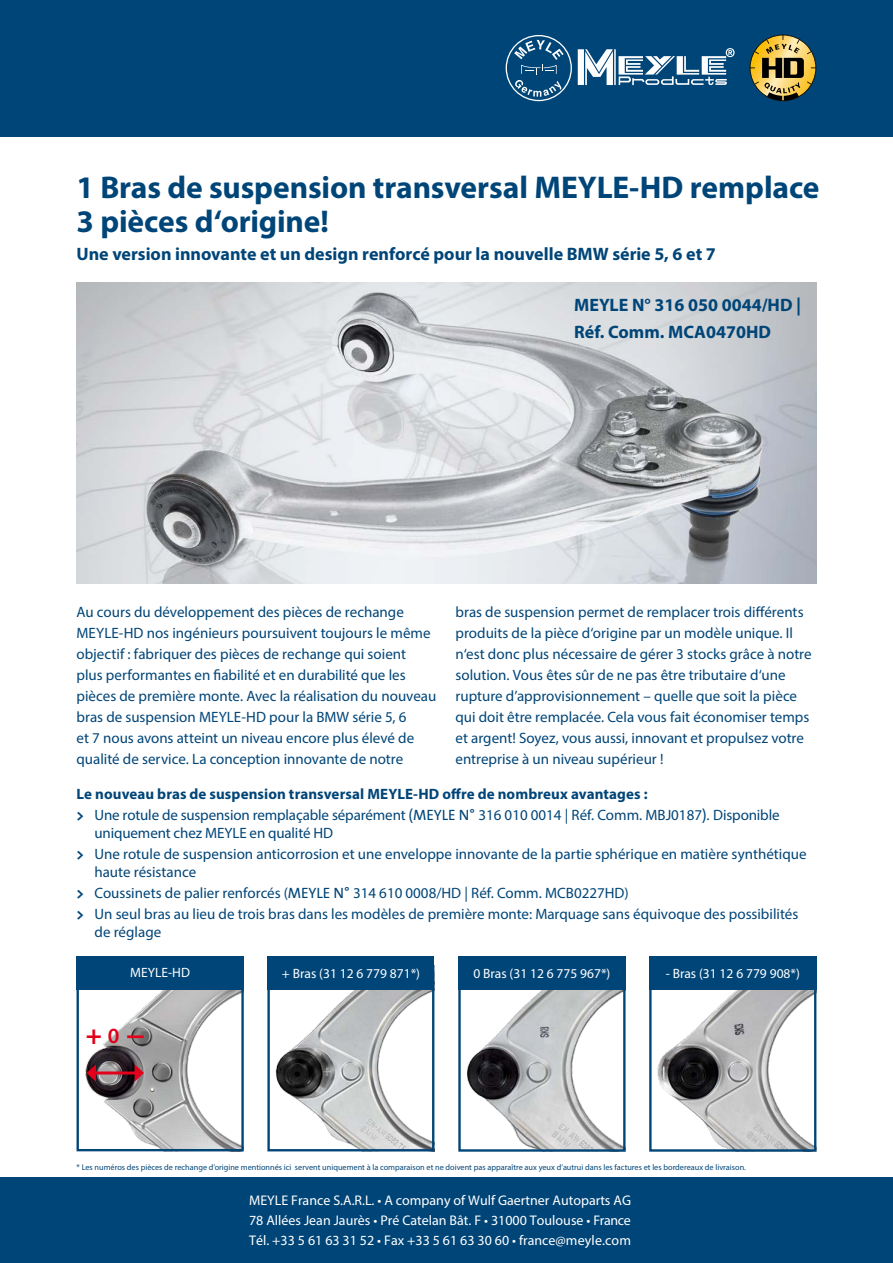
<style>
.page{position:relative;width:893px;height:1263px;background:#fff}
.page>*{position:absolute;margin:0;border:0;box-sizing:border-box;transform-origin:0 0}
.t1{font:700 31.5px/34.5px "Myriad Pro";letter-spacing:-.005em;color:#004578}
.t2{font:700 27.15px "Myriad Pro";color:#e2001a}
.t3{font:700 18px/27px "Myriad Pro";color:#004578}
.t4{font:15px/21px "Myriad Pro";color:#004578}
.t5{font:13.95px/19.8px "Myriad Pro";color:#fff;text-align:justify}
.t6{font:13.5px "Myriad Pro";color:#fff}
.t7{font:8.25px "Myriad Pro";color:#004578}
.s1{font-weight:700}
.s2{font-family:"The Sans";font-weight:700}
.s3{font-family:"The Sans"}
.s4{font-weight:600;font-size:21.75px}
</style>
<div class="page">
<div style="left:0;top:1178px;width:893px;height:85px;background:#004578"></div>
<img style="left:77px;top:283px;width:739px;height:300px">
<img style="left:275px;top:990px;width:156px;height:158px">
<div style="left:267px;top:965px;width:167px;height:186px;border:2px solid #004578"></div>
<div style="left:267px;top:956px;width:167px;height:34px;background:#004578"></div>
<img style="left:85px;top:990px;width:156px;height:158px">
<div style="left:77px;top:965px;width:167px;height:186px;border:2px solid #004578"></div>
<div style="left:77px;top:956px;width:167px;height:34px;background:#004578"></div>
<hr style="left:127px;top:1035px;width:17px;height:3px;background:#e2001a">
<hr style="left:93px;top:1071px;width:44px;height:3px;background:#e2001a">
<svg style="left:87px;top:1064px;width:9px;height:18px"></svg>
<svg style="left:135px;top:1064px;width:9px;height:18px"></svg>
<img style="left:657px;top:990px;width:156px;height:159px">
<div style="left:649px;top:965px;width:167px;height:187px;border:2px solid #004578"></div>
<div style="left:649px;top:956px;width:167px;height:34px;background:#004578"></div>
<img style="left:467px;top:990px;width:155px;height:159px">
<div style="left:458px;top:965px;width:167px;height:187px;border:2px solid #004578"></div>
<div style="left:458px;top:956px;width:168px;height:34px;background:#004578"></div>
<div style="left:0;top:0;width:893px;height:136px;background:#004578"></div>
<svg style="left:506px;top:35px;width:66px;height:66px"></svg>
<svg style="left:578px;top:48px;width:157px;height:37px"></svg>
<svg style="left:750px;top:35px;width:66px;height:66px"></svg>
<h1 class="t1" style="left:77px;top:169px;width:744px">1 Bras de suspension transversal MEYLE-HD remplace<br>3 pièces d‘origine!</h1>
<p class="t3" style="left:77px;top:240px;width:641px">Une version innovante et un design renforcé pour la nouvelle BMW série 5, 6 et 7</p>
<p class="t3" style="left:574px;top:291px;width:229px">MEYLE N° 316 050 0044/HD |<br>Réf. Comm. MCA0470HD</p>
<p class="t4" style="left:77px;top:601px;width:361px">Au cours du développement des pièces de rechange MEYLE-HD nos ingénieurs poursuivent toujours le même objectif : fabriquer des pièces de rechange qui soient<br>plus performantes en fiabilité et en durabilité que les pièces de première monte. Avec la réalisation du nouveau bras de suspension MEYLE-HD pour la BMW série 5, 6<br>et 7 nous avons atteint un niveau encore plus élevé de qualité de service. La conception innovante de notre</p>
<p class="t4" style="left:455px;top:601px;width:358px">bras de suspension permet de remplacer trois différents produits de la pièce d‘origine par un modèle unique. Il n‘est donc plus nécessaire de gérer 3 stocks grâce à notre solution. Vous êtes sûr de ne pas être tributaire d‘une rupture d’approvisionnement – quelle que soit la pièce qui doit être remplacée. Cela vous fait économiser temps et argent! Soyez, vous aussi, innovant et propulsez votre entreprise à un niveau supérieur !</p>
<p class="t4" style="left:77px;top:783px;width:705px"><span class="s1">Le nouveau bras de suspension transversal MEYLE-HD offre de nombreux avantages :<br></span><span class="s2">&gt;</span> Une rotule de suspension remplaçable séparément <span class="s3">(MEYLE N°</span> 316 010 0014 | Réf. Comm. MBJ0187<span class="s3">).</span> Disponible</p>
<p class="t4" style="left:77px;top:822px;width:732px;text-indent:18px">uniquement chez MEYLE en qualité HD<br><span class="s2">&gt;</span> Une rotule de suspension anticorrosion et une enveloppe innovante de la partie sphérique en matière synthétique</p>
<p class="t4" style="left:77px;top:861px;width:723px;text-indent:18px">haute résistance<br><span class="s2">&gt;</span> Coussinets de palier renforcés (<span class="s3">MEYLE N°</span> 314 610 0008/HD | Réf. Comm. MCB0227HD)<br><span class="s2">&gt;</span> Un seul bras au lieu de trois bras dans les modèles de première monte: Marquage sans équivoque des possibilités</p>
<p class="t4" style="left:95px;top:921px;width:68px">de réglage</p>
<p class="t6" style="left:130px;top:964px;width:61px">MEYLE-HD</p>
<p class="t6" style="left:282px;top:965px;width:140px">+ Bras (31 12 6 779 871*)</p>
<h2 class="t2" style="left:86px;top:1017px;width:35px">+ <span class="s4">0</span></h2>
<p class="t6" style="left:473px;top:965px;width:139px">0 Bras (31 12 6 775 967*)</p>
<p class="t6" style="left:666px;top:965px;width:136px">- Bras (31 12 6 779 908*)</p>
<p class="t7" style="left:77px;top:1162px;width:671px">* Les numéros des pièces de rechange d’origine mentionnés ici servent uniquement à la comparaison et ne doivent pas apparaître aux yeux d’autrui dans les factures et les bordereaux de livraison.</p>
<p class="t5" style="left:249px;top:1190px;width:383px">MEYLE France S.A.R.L. • A company of Wulf Gaertner Autoparts AG 78 Allées Jean Jaurès • Pré Catelan Bât. F • 31000 Toulouse • France Tél. +33 5 61 63 31 52 • Fax +33 5 61 63 30 60 • france@meyle.com</p>
</div>
